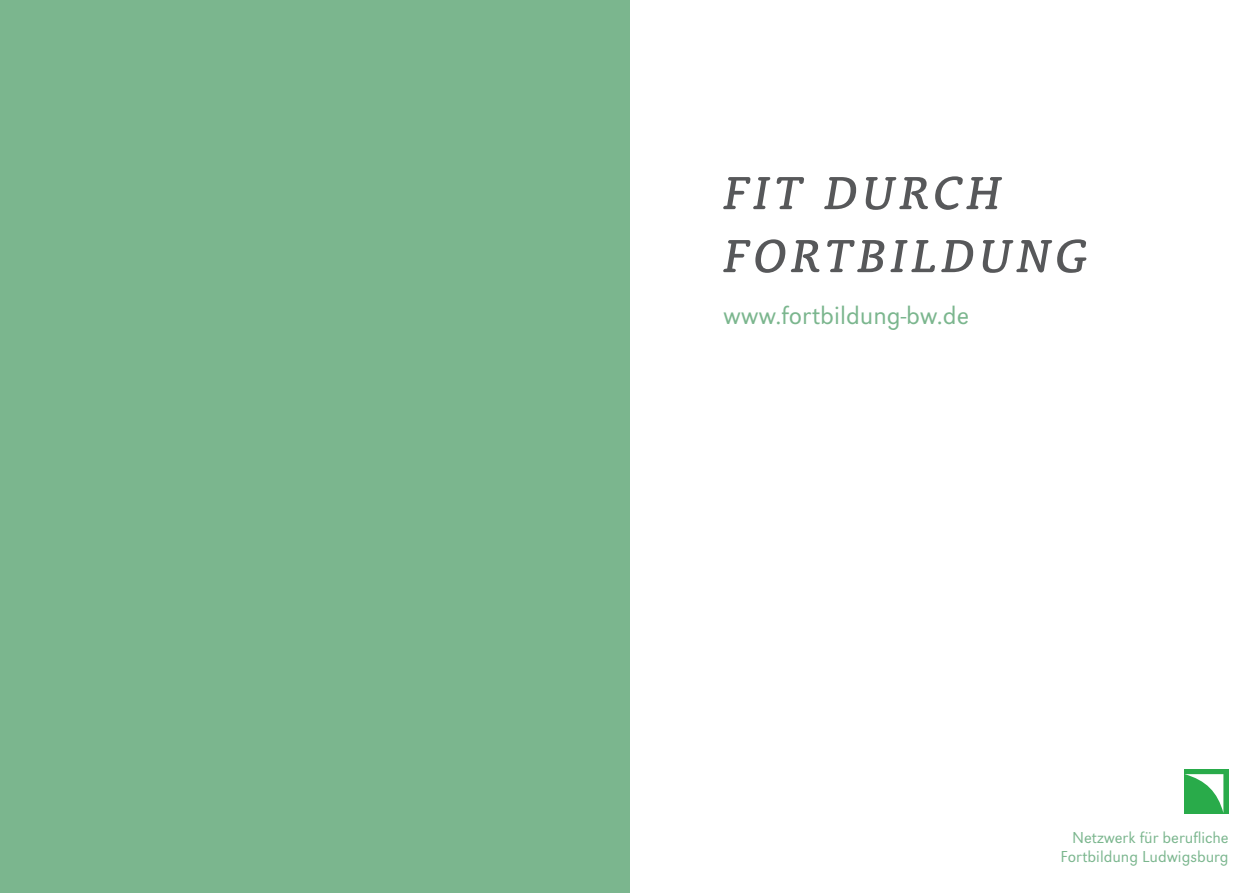
<style>
.page{position:relative;width:1259px;height:893px;background:#fff}
.page>*{position:absolute;margin:0;border:0;box-sizing:border-box;transform-origin:0 0}
.t1{font:italic 500 51.6px/63px "Classic Round";letter-spacing:.08em;color:#57585a}
.t2{font:26.25px "URW Grotesk T Ligh";color:#7bb68e}
.t3{font:16.5px/19.8px "URW Grotesk T Ligh";color:#7bb68e;text-align:right}
</style>
<div class="page">
<div style="left:0;top:0;width:629px;height:893px;background:#7bb68e"></div>
<div style="left:1184px;top:769px;width:44px;height:44px;background:#29ab4a"></div>
<svg style="left:1185px;top:774px;width:38px;height:37px"></svg>
<h1 class="t1" style="left:723px;top:161px;width:366px">FIT DURCH<br>FORTBILDUNG</h1>
<h2 class="t2" style="left:723px;top:300px;width:247px">www.fortbildung-bw.de</h2>
<p class="t3" style="left:1060px;top:827px;width:169px">Netzwerk für berufliche<br>Fortbildung Ludwigsburg</p>
</div>
